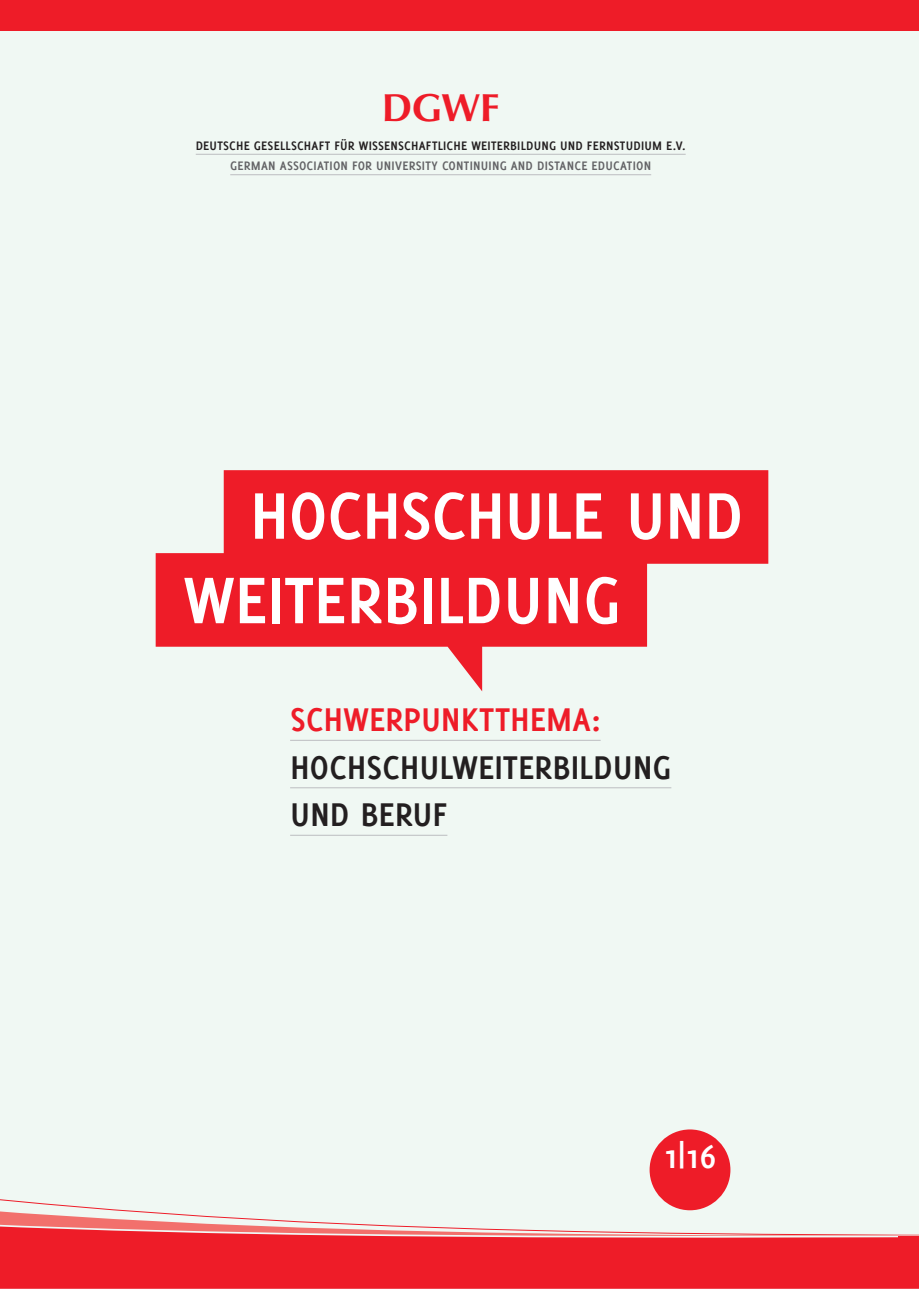
<style>
.page{position:relative;width:919px;height:1289px;background:#fff}
.page>*{position:absolute;margin:0;border:0;box-sizing:border-box;transform-origin:0 0}
.t1{font:700 72px "Delicious";letter-spacing:-.01em;color:#fff}
.t2{font:700 39.15px "Optima LT Std";color:#ee1c28}
.t3{font:700 36px/47.4px "Delicious";letter-spacing:-.005em;color:#231f20}
.t4{font:700 36px "Delicious";letter-spacing:-.005em;color:#ee1c28}
.t5{font:700 36px "Delicious";color:#fff}
.t6{font:700 13.5px "Delicious";letter-spacing:.015em;color:#231f20}
.t7{font:700 13.5px "Delicious";letter-spacing:.015em;color:#636366}
</style>
<div class="page">
<div style="left:0;top:0;width:918px;height:1288px;background:#f0f8f3"></div>
<svg style="left:0;top:1206px;width:918px;height:81px"></svg>
<div style="left:649px;top:1129px;width:81px;height:81px;background:#ee1c28;border-radius:50%"></div>
<hr style="left:196px;top:154px;width:489px;height:1px;background:#bcbdc0">
<hr style="left:230px;top:174px;width:421px;height:1px;background:#bcbdc0">
<div style="left:0;top:1px;width:918px;height:30px;background:#ee1c28"></div>
<svg style="left:156px;top:470px;width:612px;height:221px;fill:#ee1c28"></svg>
<hr style="left:290px;top:740px;width:310px;height:1px;background:#bcbdc0">
<hr style="left:290px;top:787px;width:381px;height:1px;background:#bcbdc0">
<hr style="left:290px;top:834px;width:157px;height:1px;background:#bcbdc0">
<div style="left:898px;top:1235px;width:20px;height:52px;background:#ee1c28"></div>
<h2 class="t2" style="left:382px;top:85px;width:119px">DGWF</h2>
<p class="t6" style="left:196px;top:138px;width:491px">DEUTSCHE GESELLSCHAFT FÜR WISSENSCHAFTLICHE WEITERBILDUNG UND FERNSTUDIUM E.V.</p>
<p class="t7" style="left:230px;top:158px;width:422px">GERMAN ASSOCIATION FOR UNIVERSITY CONTINUING AND DISTANCE EDUCATION</p>
<h1 class="t1" style="left:250px;top:474px;width:287px">HOCHSCHULE</h1>
<h1 class="t1" style="left:625px;top:474px;width:38px">UND</h1>
<h1 class="t1" style="left:184px;top:558px;width:84px">WEITERBILDUNG</h1>
<h3 class="t4" style="left:290px;top:699px;width:312px">SCHWERPUNKTTHEMA:</h3>
<h3 class="t3" style="left:290px;top:743px;width:383px">HOCHSCHULWEITERBILDUNG<br>UND BERUF</h3>
<h3 class="t5" style="left:662px;top:1135px;width:55px">1|16</h3>
</div>
